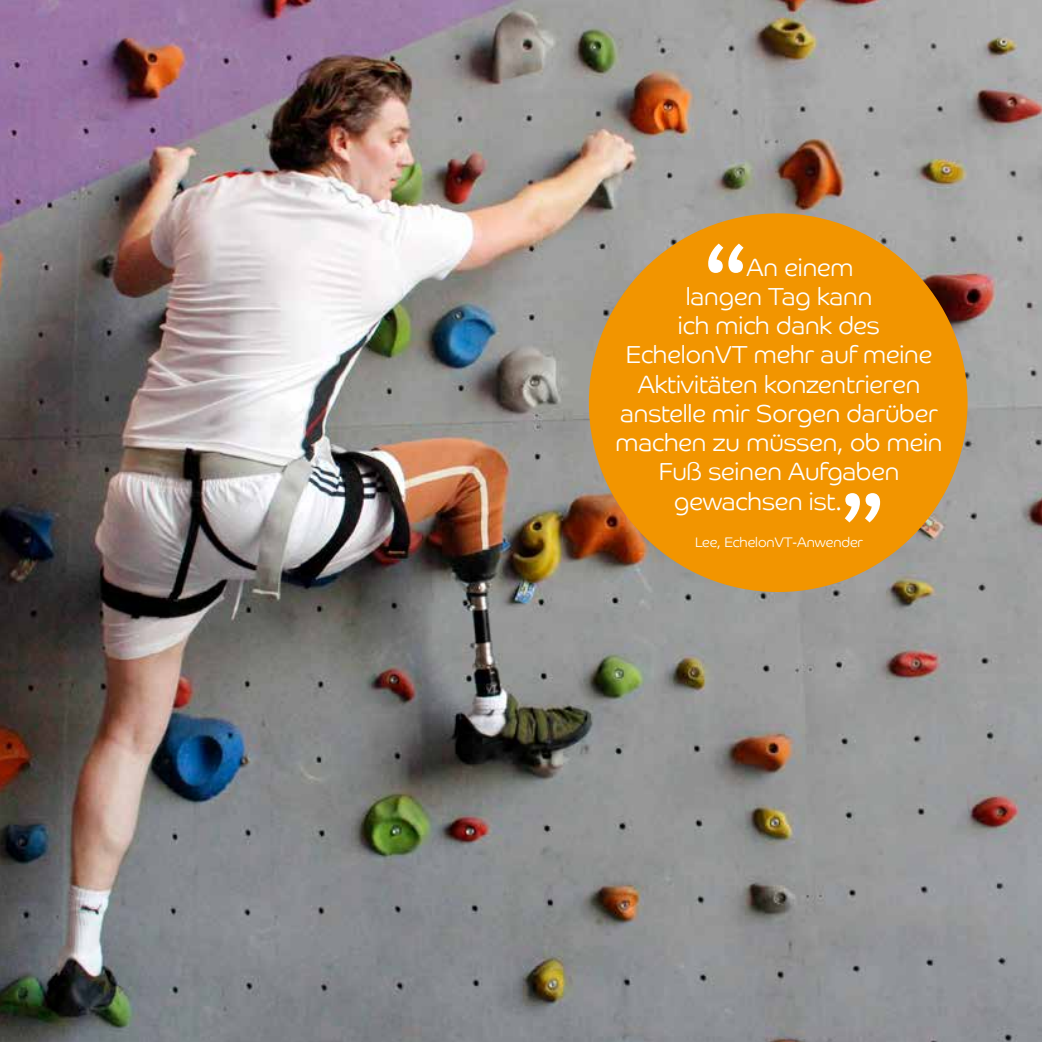
<style>
.page{position:relative;width:1042px;height:1042px;background:#fff}
.page>*{position:absolute;margin:0;border:0;box-sizing:border-box;transform-origin:0 0}
.t1{font:700 77px "Co Text";color:#fff}
.t2{font:300 24.68px "Co Headline";color:#fff}
.t3{font:300 13.83px "Co Headline";color:#fff}
</style>
<div class="page">
<img style="left:0;top:0;width:1042px;height:1042px">
<div style="left:589px;top:213px;width:378px;height:379px;background:#f29500;border-radius:50%"></div>
<h1 class="t1" style="left:704px;top:229px;width:43px">“</h1>
<p class="t2" style="left:746px;top:253px;width:108px">An einem</p>
<p class="t2" style="left:686px;top:282px;width:188px">langen Tag kann</p>
<p class="t2" style="left:678px;top:311px;width:204px">ich mich dank des</p>
<p class="t2" style="left:626px;top:340px;width:308px">EchelonVT mehr auf meine</p>
<p class="t2" style="left:638px;top:370px;width:284px">Aktivitäten konzentrieren</p>
<p class="t2" style="left:620px;top:399px;width:319px">anstelle mir Sorgen darüber</p>
<p class="t2" style="left:615px;top:428px;width:328px">machen zu müssen, ob mein</p>
<p class="t2" style="left:659px;top:457px;width:242px">Fuß seinen Aufgaben</p>
<p class="t2" style="left:674px;top:487px;width:169px">gewachsen ist.</p>
<p class="t3" style="left:695px;top:534px;width:169px">Lee, EchelonVT-Anwender</p>
<h1 class="t1" style="left:842px;top:478px;width:43px">”</h1>
</div>
